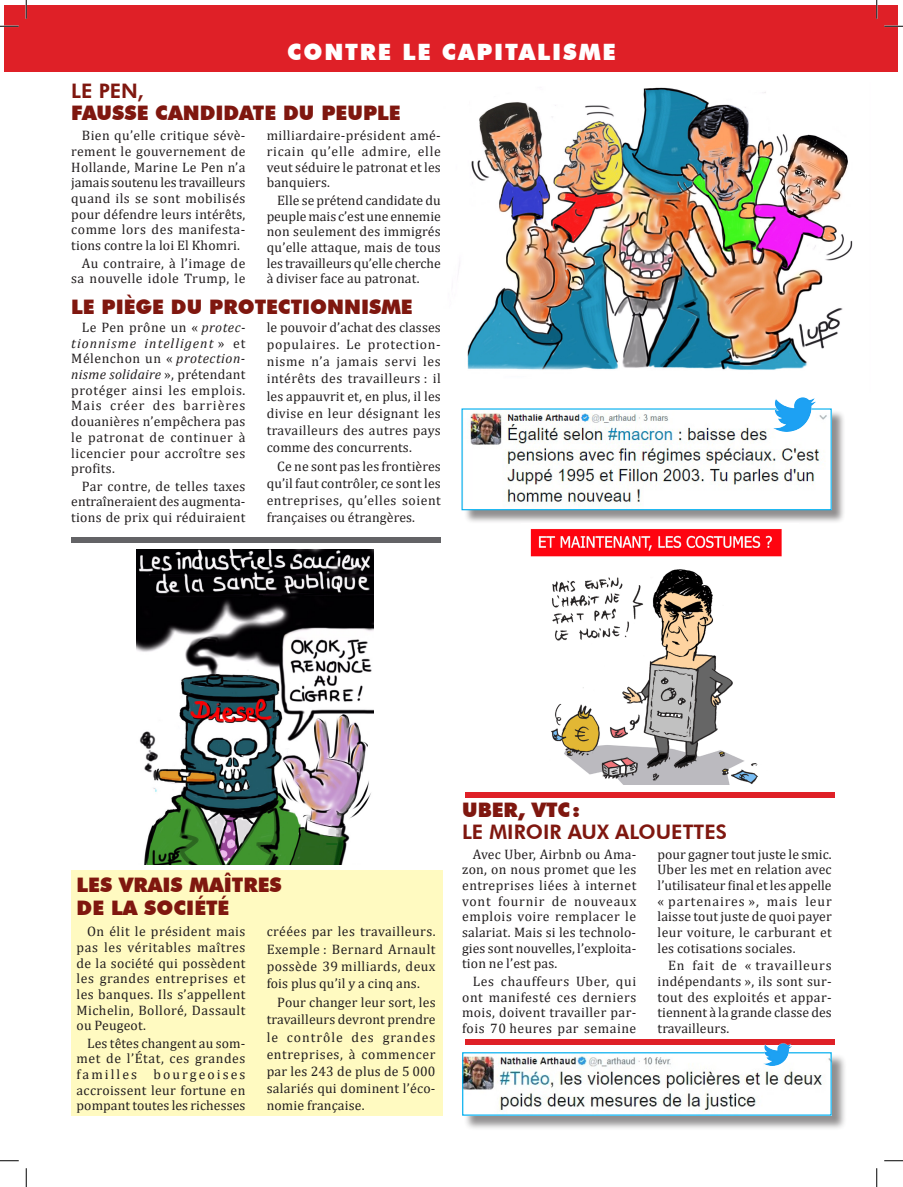
<style>
.page{position:relative;width:903px;height:1187px;background:#fff}
.page>*{position:absolute;margin:0;border:0;box-sizing:border-box;transform-origin:0 0}
.t1{font:900 22.5px "Futura BT";letter-spacing:.08em;color:#fff}
.t2{font:900 20px/22.5px "Futura BT";color:#7f170f}
.t3{font:800 20px "Futura BT";color:#7f170f}
.t4{font:13.75px/15.6px "Cambria";letter-spacing:.015em;color:#231f20;text-align:justify}
.t5{font:13.75px/15.6px "Cambria";letter-spacing:.035em;color:#231f20;text-align:right}
.s1{font-style:italic}
</style>
<div class="page">
<div style="left:465px;top:1039px;width:370px;height:6px;background:#df2027"></div>
<div style="left:465px;top:791px;width:370px;height:6px;background:#df2027"></div>
<img style="left:458px;top:87px;width:395px;height:283px">
<div style="left:71px;top:870px;width:371px;height:245px;background:#fffac1"></div>
<div style="left:5px;top:5px;width:893px;height:66px;background:#df2027"></div>
<div style="left:463px;top:410px;width:383px;height:114px;background:#231f20;opacity:.5"></div>
<img style="left:463px;top:410px;width:367px;height:98px">
<div style="left:461px;top:408px;width:371px;height:102px;border:1px solid #00aeef"></div>
<div style="left:464px;top:1053px;width:383px;height:77px;background:#231f20;opacity:.5"></div>
<img style="left:464px;top:1054px;width:366px;height:59px">
<div style="left:462px;top:1052px;width:370px;height:63px;border:1px solid #00aeef"></div>
<img style="left:774px;top:398px;width:41px;height:33px">
<img style="left:764px;top:1043px;width:27px;height:22px">
<img style="left:521px;top:523px;width:278px;height:261px">
<img style="left:137px;top:549px;width:236px;height:315px">
<div style="left:71px;top:537px;width:370px;height:6px;background:#636366"></div>
<svg style="left:0;top:25px;width:19px;height:2px"></svg>
<svg style="left:884px;top:25px;width:19px;height:2px"></svg>
<svg style="left:0;top:1160px;width:19px;height:1px"></svg>
<svg style="left:884px;top:1160px;width:19px;height:1px"></svg>
<svg style="left:25px;top:0;width:2px;height:19px"></svg>
<svg style="left:25px;top:1168px;width:2px;height:18px"></svg>
<svg style="left:876px;top:0;width:1px;height:19px"></svg>
<svg style="left:876px;top:1168px;width:1px;height:18px"></svg>
<h1 class="t1" style="left:287px;top:38px;width:330px">CONTRE LE CAPITALISME</h1>
<h2 class="t3" style="left:71px;top:78px;width:74px">LE PEN,</h2>
<h2 class="t2" style="left:71px;top:102px;width:331px">FAUSSE CANDIDATE DU PEUPLE</h2>
<p class="t4" style="left:71px;top:128px;width:176px;text-indent:11px">Bien qu’elle critique sévè&shy;rement le gouvernement de Hollande, Marine Le Pen n’a jamais soutenu les travailleurs quand ils se sont mobilisés pour défendre leurs intérêts, comme lors des manifesta&shy;tions contre la loi El Khomri.</p>
<p class="t5" style="left:71px;top:255px;width:176px">Au contraire, à l’image de sa nouvelle idole Trump, le</p>
<p class="t4" style="left:267px;top:128px;width:176px">milliardaire-président amé&shy;ricain qu’elle admire, elle veut séduire le patronat et les banquiers.</p>
<p class="t4" style="left:267px;top:192px;width:176px;text-indent:11px">Elle se prétend candidate du peuple mais c’est une ennemie non seulement des immigrés qu’elle attaque, mais de tous les travailleurs qu’elle cherche à diviser face au patronat.</p>
<h2 class="t2" style="left:71px;top:296px;width:343px">LE PIÈGE DU PROTECTIONNISME</h2>
<p class="t4" style="left:71px;top:319px;width:176px;text-indent:11px">Le Pen prône un « <span class="s1">protec&shy;tionnisme intelligent</span> » et Mélenchon un « <span class="s1">protection&shy;nisme solidaire</span> », prétendant protéger ainsi les emplois.<br>Mais créer des barrières douanières n’empêchera pas le patronat de continuer à licencier pour accroître ses profits.</p>
<p class="t4" style="left:71px;top:478px;width:176px;text-indent:11px">Par contre, de telles taxes entraîneraient des augmenta&shy;tions de prix qui réduiraient</p>
<p class="t4" style="left:267px;top:319px;width:176px;line-height:17.1px">le pouvoir d’achat des classes populaires. Le protection&shy;nisme n’a jamais servi les intérêts des travailleurs : il les appauvrit et, en plus, il les divise en leur désignant les travailleurs des autres pays comme des concurrents.</p>
<p class="t4" style="left:267px;top:457px;width:176px;line-height:17.1px;text-indent:11px">Ce ne sont pas les frontières qu’il faut contrôler, ce sont les entreprises, qu’elles soient françaises ou étrangères.</p>
<h2 class="t2" style="left:77px;top:873px;width:207px">LES VRAIS MAÎTRES<br>DE LA SOCIÉTÉ</h2>
<p class="t4" style="left:77px;top:923px;width:170px;text-indent:11px">On élit le président mais pas les véritables maîtres de la société qui possèdent les grandes entreprises et les banques. Ils s’appellent Michelin, Bolloré, Dassault ou Peugeot.</p>
<p class="t4" style="left:77px;top:1035px;width:170px;text-indent:11px">Les têtes changent au som&shy;met de l’État, ces grandes familles bourgeoises accroissent leur fortune en pompant toutes les richesses</p>
<p class="t4" style="left:267px;top:923px;width:170px;line-height:17.2px">créées par les travailleurs.<br>Exemple : Bernard Arnault possède 39 milliards, deux fois plus qu’il y a cinq ans.</p>
<p class="t4" style="left:267px;top:993px;width:170px;line-height:17.2px;text-indent:11px">Pour changer leur sort, les travailleurs devront prendre le contrôle des grandes entreprises, à commencer par les 243 de plus de 5 000 salariés qui dominent l’éco&shy;nomie française.</p>
<h2 class="t2" style="left:462px;top:798px;width:120px">UBER, VTC:</h2>
<h2 class="t3" style="left:462px;top:820px;width:266px">LE MIROIR AUX ALOUETTES</h2>
<p class="t4" style="left:462px;top:846px;width:176px;text-indent:11px">Avec Uber, Airbnb ou Ama&shy;zon, on nous promet que les entreprises liées à internet vont fournir de nouveaux emplois voire remplacer le salariat. Mais si les technolo&shy;gies sont nouvelles, l’exploita&shy;tion ne l’est pas.</p>
<p class="t4" style="left:462px;top:973px;width:176px;text-indent:11px">Les chauffeurs Uber, qui ont manifesté ces derniers mois, doivent travailler par&shy;fois 70 heures par semaine</p>
<p class="t4" style="left:657px;top:846px;width:176px">pour gagner tout juste le smic.<br>Uber les met en relation avec l’utilisateur final et les appelle « partenaires », mais leur laisse tout juste de quoi payer leur voiture, le carburant et les cotisations sociales.</p>
<p class="t4" style="left:657px;top:957px;width:176px;text-indent:11px">En fait de « travailleurs indépendants », ils sont sur&shy;tout des exploités et appar&shy;tiennent à la grande classe des travailleurs.</p>
</div>
